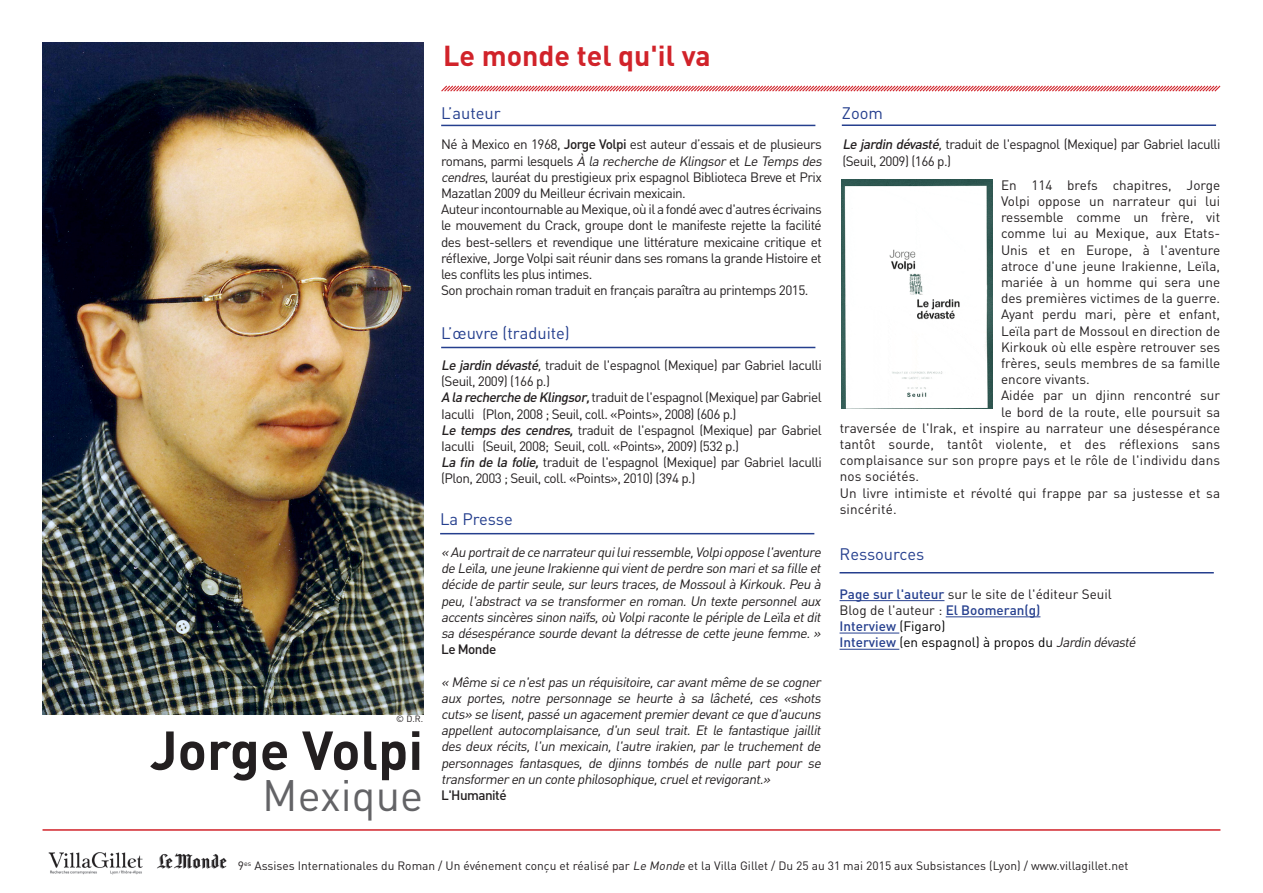
<style>
.page{position:relative;width:1263px;height:893px;background:#fff}
.page>*{position:absolute;margin:0;border:0;box-sizing:border-box;transform-origin:0 0}
.t1{font:700 54px "DIN";color:#231f20}
.t2{font:43.5px "DIN";color:#636366}
.t3{font:700 28.5px "DIN";color:#d1232a}
.t4{font:16.5px "DIN";color:#253f8e}
.t5{font:13.5px/16.2px "DIN";letter-spacing:-.04em;color:#231f20}
.t6{font:italic 13.5px/16.2px "DIN";letter-spacing:-.04em;color:#231f20;text-align:justify}
.t7{font:13.5px "DIN";color:#231f20}
.t8{font:13.5px/16.2px "DIN";letter-spacing:.01em;color:#231f20}
.t9{font:13.5px "DIN";color:#000}
.t10{font:500 13.5px "DIN";color:#253f8e}
.t11{font:500 13.5px "DIN";letter-spacing:-.04em;color:#231f20}
.t12{font:12px "DIN";color:#231f20}
.t13{font:9px "DIN";color:#231f20}
.s1{font-weight:500}
.s2{font-style:italic}
.s3{font-weight:500;font-style:italic}
.s4{font-weight:500;font-style:normal}
.s5{font-weight:500;color:#253f8e}
.s6{font-weight:400;color:#000}
.s7{font-style:italic;color:#231f20}
</style>
<div class="page">
<hr style="left:43px;top:829px;width:1177px;height:2px;background:#d1232a">
<svg style="left:441px;top:85px;width:780px;height:7px"></svg>
<img style="left:157px;top:853px;width:70px;height:16px">
<img style="left:48px;top:852px;width:95px;height:23px">
<hr style="left:441px;top:125px;width:374px;height:1px;background:#253f8e">
<hr style="left:842px;top:124px;width:374px;height:2px;background:#253f8e">
<hr style="left:839px;top:572px;width:375px;height:1px;background:#253f8e">
<hr style="left:839px;top:600px;width:105px;height:1px;background:#253f8e">
<hr style="left:946px;top:616px;width:94px;height:1px;background:#253f8e">
<hr style="left:839px;top:633px;width:60px;height:1px;background:#253f8e">
<hr style="left:839px;top:649px;width:60px;height:1px;background:#253f8e">
<img style="left:842px;top:180px;width:150px;height:229px">
<hr style="left:441px;top:347px;width:374px;height:1px;background:#253f8e">
<hr style="left:440px;top:533px;width:374px;height:1px;background:#253f8e">
<img style="left:43px;top:43px;width:380px;height:671px">
<p class="t13" style="left:396px;top:713px;width:28px">© D.R.</p>
<p class="t1" style="left:150px;top:715px;width:275px">Jorge Volpi</p>
<p class="t2" style="left:262px;top:769px;width:162px">Mexique</p>
<p class="t3" style="left:443px;top:37px;width:269px">Le monde tel qu'il va</p>
<p class="t4" style="left:441px;top:103px;width:61px">L’auteur</p>
<p class="t5" style="left:441px;top:136px;width:385px">Né à Mexico en 1968, <span class="s1">Jorge Volpi</span> est auteur d’essais et de plusieurs ro m a n s , p a r m i le s q u e ls <span class="s2">À la recherche de Klingsor</span>e t <span class="s2">Le Tempsdes cendres</span>, lauréat du prestigieux prix espagnol Biblioteca Breve et Prix Mazatlan 2009 du Meilleur écrivain mexicain.</p>
<p class="t5" style="left:441px;top:201px;width:382px;text-align:justify">Auteur incontournable au Mexique, où il a fondé avec d'autres écrivains le mouvement du Crack, groupe dont le manifeste rejette la facilité des best-sellers et revendique une littérature mexicaine critique et réflexive, Jorge Volpi sait réunir dans ses romans la grande Histoire et les conflits les plus intimes.</p>
<p class="t5" style="left:441px;top:282px;width:369px">Son prochain roman traduit en français paraîtra au printemps 2015.</p>
<p class="t4" style="left:441px;top:322px;width:130px">L’œuvre (traduite)</p>
<p class="t5" style="left:441px;top:357px;width:382px"><span class="s3">Le jardin dévasté</span><span class="s2">,</span> traduit de l'espagnol (Mexique) par Gabriel Iaculli (Seuil, 2009) (166 p.)</p>
<p class="t5" style="left:441px;top:389px;width:382px"><span class="s3">A la recherche de Klingsor,</span>traduit de l'espagnol (Mexique) par Gabriel<br>Iaculli (Plon, 2008 ; Seuil, coll. «Points», 2008) (606 p.)</p>
<p class="t5" style="left:441px;top:422px;width:382px"><span class="s3">Le temps des cendres,</span> traduit de l'espagnol (Mexique) par Gabriel<br>Iaculli (Seuil, 2008; Seuil, coll. «Points», 2009) (532 p.)</p>
<p class="t5" style="left:441px;top:454px;width:382px"><span class="s3">La fin de la folie,</span> traduit de l'espagnol (Mexique) par Gabriel Iaculli (Plon, 2003 ; Seuil, coll. «Points», 2010) (394 p.)</p>
<p class="t4" style="left:440px;top:508px;width:74px">La Presse</p>
<p class="t6" style="left:441px;top:544px;width:384px">« Au portraitde ce narrateurquiluiressemble,Volpioppose l'aventure de Leïla,une jeune Irakienne quivientde perdre son marietsa fille et décide de partirseule,surleurstraces,de Mossoulà Kirkouk.Peu à peu,l'abstractva se transformeren roman.Un texte personnelaux accentssincèressinon naïfs,où Volpiraconte le périple de Leïla etdit sa désespérance sourde devantla détresse de cette jeune femme.» <span class="s4">Le Monde</span></p>
<p class="t6" style="left:441px;top:673px;width:384px">« Même sice n'estpasun réquisitoire,caravantmême de se cogner aux portes, notre personnage se heurte à sa lâcheté, ces «shots cuts» se lisent,passé un agacementpremierdevantce que d'aucuns appellent autocomplaisance, d'un seul trait. Et le fantastique jaillit des deux récits, l'un mexicain, l'autre irakien, par le truchement de personnages fantasques, de djinns tombés de nulle part pour se transformeren un conte philosophique,crueletrevigorant.»</p>
<p class="t11" style="left:441px;top:787px;width:67px">L'Humanité</p>
<p class="t4" style="left:842px;top:103px;width:43px">Zoom</p>
<p class="t5" style="left:842px;top:136px;width:380px"><span class="s3">Le jardin dévasté</span><span class="s2">,</span>traduit de l'espagnol (Mexique) par Gabriel Iaculli (Seuil, 2009) (166 p.)</p>
<p class="t5" style="left:1001px;top:176px;width:221px;text-align:justify">En 114 brefs chapitres, Jorge Volpi oppose un narrateur qui lui ressemble comme un frère, vit comme lui au Mexique, aux Etats-Unis et en Europe, à l'aventure atroce d'une jeune Irakienne, Leïla, mariée à un homme qui sera une des premières victimes de la guerre.<br>Ayant perdu mari, père et enfant, Leïla part de Mossoul en direction de Kirkouk où elle espère retrouver ses frères, seuls membres de sa famille encore vivants.</p>
<p class="t7" style="left:1001px;top:387px;width:221px">Aidée par un djinn rencontré sur</p>
<p class="t7" style="left:1001px;top:403px;width:221px">le bord de la route, elle poursuit sa</p>
<p class="t7" style="left:840px;top:419px;width:382px">traversée de l'Irak, et inspire au narrateur une désespérance</p>
<p class="t8" style="left:840px;top:436px;width:382px">tantôt sourde, tantôt violente, et des réflexions sans</p>
<p class="t8" style="left:840px;top:452px;width:382px">complaisance sur son propre pays et le rôle de l'individu dans</p>
<p class="t8" style="left:840px;top:468px;width:81px">nos sociétés.</p>
<p class="t8" style="left:840px;top:484px;width:382px">Un livre intimiste et révolté qui frappe par sa justesse et sa sincérité.</p>
<p class="t4" style="left:839px;top:543px;width:86px">Ressources</p>
<p class="t7" style="left:839px;top:585px;width:274px"><span class="s5">Page sur l'auteur</span> sur le site de l'éditeur Seuil</p>
<p class="t7" style="left:839px;top:602px;width:202px">Blog de l'auteur : <span class="s5">El Boomeran(g)</span></p>
<p class="t10" style="left:839px;top:618px;width:107px">Interview <span class="s6">(Figaro)</span></p>
<p class="t9" style="left:839px;top:634px;width:300px"><span class="s5">Interview</span> (en espagnol) à propos du <span class="s7">Jardin dévasté</span></p>
<p class="t12" style="left:238px;top:858px;width:892px">9<sup>es</sup> Assises Internationales du Roman / Un événement conçu et réalisé par <span class="s2">Le Monde</span> et la Villa Gillet / Du 25 au 31 mai 2015 aux Subsistances (Lyon) / www.villagillet.net</p>
</div>
